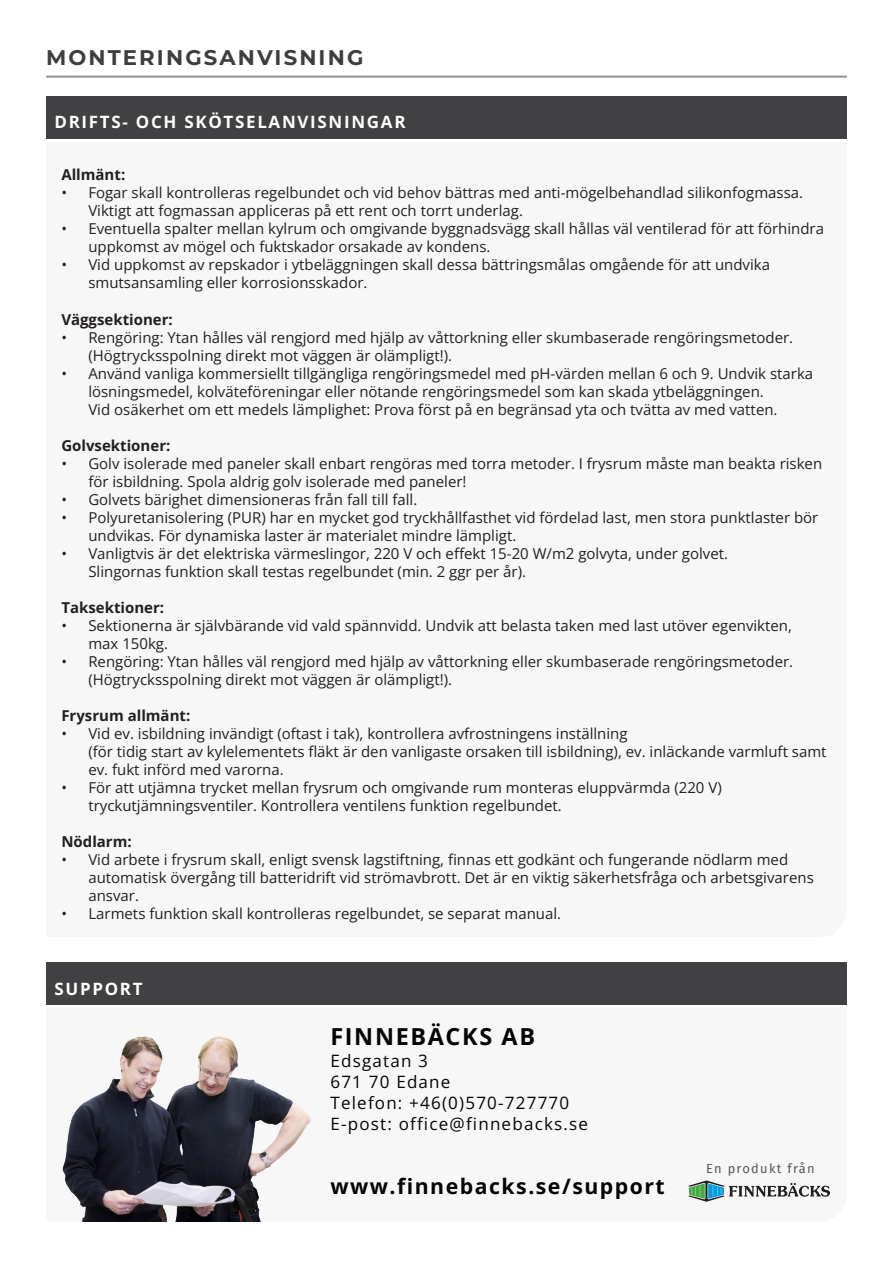
<style>
.page{position:relative;width:893px;height:1263px;background:#fff}
.page>*{position:absolute;margin:0;border:0;box-sizing:border-box;transform-origin:0 0}
.t1{font:700 23.4px "Open Sans";letter-spacing:.07em;color:#040503}
.t2{font:700 21.3px "Open Sans";letter-spacing:.07em;color:#040503}
.t3{font:700 21.15px "Montserrat";letter-spacing:.1em;color:#3e3e3f}
.t4{font:17.1px/21.1px "Open Sans";letter-spacing:.07em;color:#040503}
.t5{font:700 16.95px "Open Sans";letter-spacing:.1em;color:#fff}
.t6{font:15px/18px "Open Sans";color:#231f20}
.t7{font:700 15px "Open Sans";color:#231f20}
.t8{font:12.9px "Fira Sans";letter-spacing:.1em;color:#57585a}
</style>
<div class="page">
<hr style="left:46px;top:76px;width:801px;height:2px;background:#939598">
<div style="left:46px;top:96px;width:801px;height:42px;background:#414042"></div>
<div style="left:46px;top:962px;width:801px;height:43px;background:#414042"></div>
<svg style="left:688px;top:1180px;width:142px;height:22px"></svg>
<img style="left:62px;top:1036px;width:249px;height:185px">
<p class="t3" style="left:46px;top:42px;width:319px">MONTERINGSANVISNING</p>
<p class="t5" style="left:54px;top:110px;width:353px">DRIFTS- OCH SKÖTSELANVISNINGAR</p>
<p class="t7" style="left:61px;top:164px;width:65px">Allmänt:</p>
<p class="t6" style="left:88px;top:184px;width:716px;text-indent:-27px">• Fogar skall kontrolleras regelbundet och vid behov bättras med anti-mögelbehandlad silikonfogmassa.<br>Viktigt att fogmassan appliceras på ett rent och torrt underlag.</p>
<p class="t6" style="left:88px;top:220px;width:737px;text-indent:-27px">• Eventuella spalter mellan kylrum och omgivande byggnadsvägg skall hållas väl ventilerad för att förhindra uppkomst av mögel och fuktskador orsakade av kondens.</p>
<p class="t6" style="left:88px;top:256px;width:683px;text-indent:-27px">• Vid uppkomst av repskador i ytbeläggningen skall dessa bättringsmålas omgående för att undvika smutsansamling eller korrosionsskador.</p>
<p class="t7" style="left:61px;top:308px;width:113px">Väggsektioner:</p>
<p class="t6" style="left:88px;top:328px;width:706px;text-indent:-27px">• Rengöring: Ytan hålles väl rengjord med hjälp av våttorkning eller skumbaserade rengöringsmetoder. (Högtrycksspolning direkt mot väggen är olämpligt!).</p>
<p class="t6" style="left:88px;top:364px;width:726px;text-indent:-27px">• Använd vanliga kommersiellt tillgängliga rengöringsmedel med pH-värden mellan 6 och 9. Undvik starka lösningsmedel, kolväteföreningar eller nötande rengöringsmedel som kan skada ytbeläggningen.<br>Vid osäkerhet om ett medels lämplighet: Prova först på en begränsad yta och tvätta av med vatten.</p>
<p class="t7" style="left:61px;top:434px;width:111px">Golvsektioner:</p>
<p class="t6" style="left:88px;top:454px;width:735px;text-indent:-27px">• Golv isolerade med paneler skall enbart rengöras med torra metoder. I frysrum måste man beakta risken för isbildning. Spola aldrig golv isolerade med paneler!</p>
<p class="t6" style="left:61px;top:490px;width:357px">• Golvets bärighet dimensioneras från fall till fall.</p>
<p class="t6" style="left:88px;top:508px;width:731px;text-indent:-27px">• Polyuretanisolering (PUR) har en mycket god tryckhållfasthet vid fördelad last, men stora punktlaster bör undvikas. För dynamiska laster är materialet mindre lämpligt.</p>
<p class="t6" style="left:88px;top:544px;width:641px;text-indent:-27px">• Vanligtvis är det elektriska värmeslingor, 220 V och effekt 15-20 W/m2 golvyta, under golvet.<br>Slingornas funktion skall testas regelbundet (min. 2 ggr per år).</p>
<p class="t7" style="left:61px;top:596px;width:104px">Taksektioner:</p>
<p class="t6" style="left:88px;top:616px;width:705px;text-indent:-27px">• Sektionerna är självbärande vid vald spännvidd. Undvik att belasta taken med last utöver egenvikten, max 150kg.</p>
<p class="t6" style="left:88px;top:652px;width:706px;text-indent:-27px">• Rengöring: Ytan hålles väl rengjord med hjälp av våttorkning eller skumbaserade rengöringsmetoder. (Högtrycksspolning direkt mot väggen är olämpligt!).</p>
<p class="t7" style="left:61px;top:704px;width:130px">Frysrum allmänt:</p>
<p class="t6" style="left:88px;top:724px;width:740px;text-indent:-27px">• Vid ev. isbildning invändigt (oftast i tak), kontrollera avfrostningens inställning<br>(för tidig start av kylelementets fläkt är den vanligaste orsaken till isbildning), ev. inläckande varmluft samt ev. fukt införd med varorna.</p>
<p class="t6" style="left:88px;top:778px;width:635px;text-indent:-27px">• För att utjämna trycket mellan frysrum och omgivande rum monteras eluppvärmda (220 V) tryckutjämningsventiler. Kontrollera ventilens funktion regelbundet.</p>
<p class="t7" style="left:61px;top:830px;width:72px">Nödlarm:</p>
<p class="t6" style="left:88px;top:850px;width:727px;text-indent:-27px">• Vid arbete i frysrum skall, enligt svensk lagstiftning, finnas ett godkänt och fungerande nödlarm med automatisk övergång till batteridrift vid strömavbrott. Det är en viktig säkerhetsfråga och arbetsgivarens ansvar.</p>
<p class="t6" style="left:61px;top:904px;width:501px">• Larmets funktion skall kontrolleras regelbundet, se separat manual.</p>
<p class="t5" style="left:54px;top:977px;width:90px">SUPPORT</p>
<p class="t1" style="left:330px;top:1020px;width:206px">FINNEBÄCKS AB</p>
<p class="t4" style="left:330px;top:1049px;width:99px">Edsgatan 3</p>
<p class="t4" style="left:330px;top:1070px;width:122px">671 70 Edane</p>
<p class="t4" style="left:330px;top:1092px;width:259px">Telefon: +46(0)570-727770<br>E-post: office@finnebacks.se</p>
<p class="t2" style="left:330px;top:1171px;width:336px">www.finnebacks.se/support</p>
<p class="t8" style="left:706px;top:1158px;width:110px">En produkt från</p>
</div>
